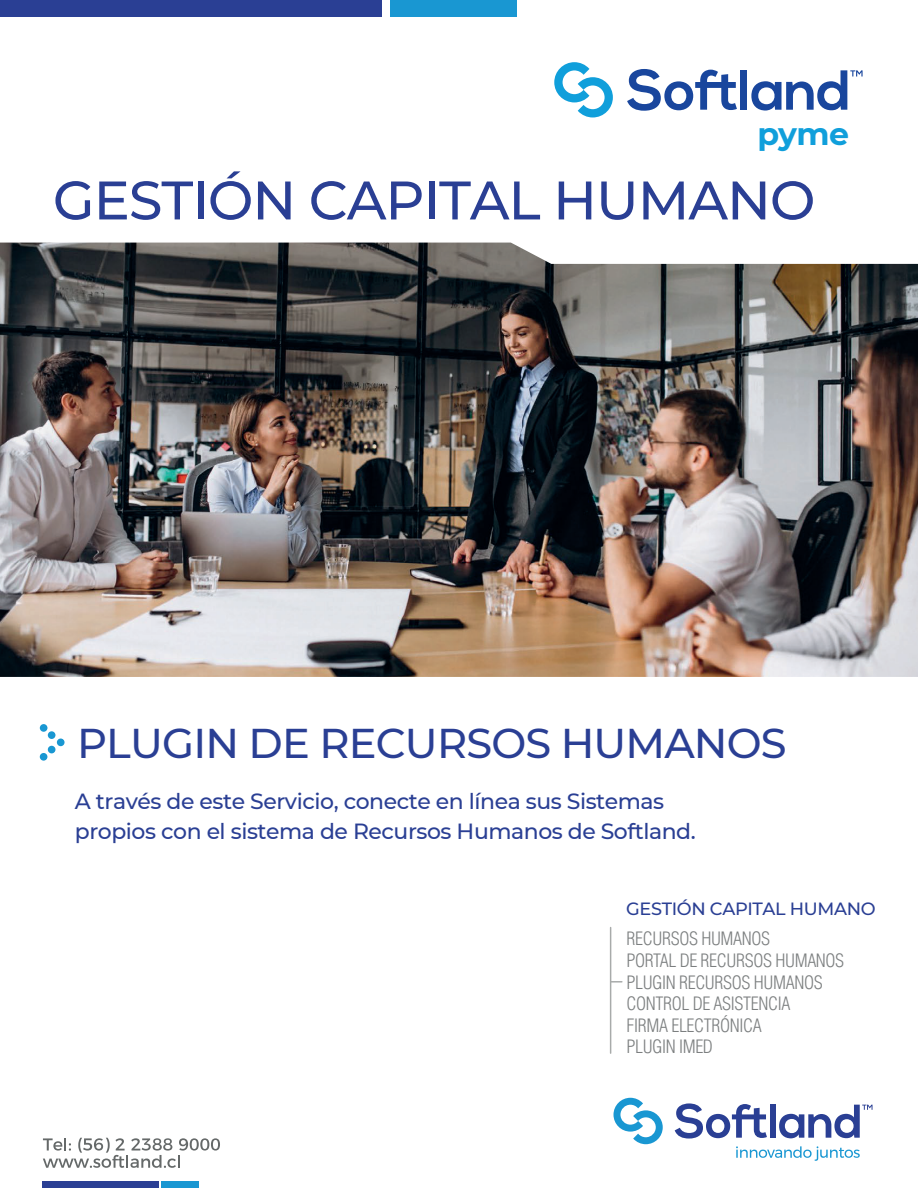
<style>
.page{position:relative;width:918px;height:1188px;background:#fff}
.page>*{position:absolute;margin:0;border:0;box-sizing:border-box;transform-origin:0 0}
.t1{font:500 54.15px "Montserrat";letter-spacing:-.02em;color:#2a3f94}
.t2{font:500 41.55px "Montserrat";letter-spacing:-.02em;color:#2a3f94}
.t3{font:700 31.65px "Montserrat";color:#109fdb}
.t4{font:500 21.9px/29.4px "Montserrat";letter-spacing:-.02em;color:#2a3f94}
.t5{font:300 condensed 18px/21.6px "Helvetica LT Std";letter-spacing:-.02em;color:#7c7f80}
.t6{font:500 17.7px "Montserrat";letter-spacing:-.02em;color:#2a3f94}
</style>
<div class="page">
<div style="left:43px;top:1181px;width:116px;height:7px;background:#2a3f94"></div>
<div style="left:162px;top:1181px;width:37px;height:7px;background:#1997d2"></div>
<img style="left:0;top:243px;width:918px;height:434px">
<div style="left:0;top:0;width:382px;height:17px;background:#2a3f94"></div>
<div style="left:390px;top:0;width:127px;height:17px;background:#1997d2"></div>
<div style="left:40px;top:724px;width:7px;height:8px;background:#1997d2;border-radius:50%"></div>
<div style="left:48px;top:731px;width:7px;height:8px;background:#1997d2;border-radius:50%"></div>
<div style="left:57px;top:739px;width:8px;height:7px;background:#1997d2;border-radius:50%"></div>
<div style="left:48px;top:746px;width:7px;height:7px;background:#1997d2;border-radius:50%"></div>
<div style="left:40px;top:753px;width:7px;height:8px;background:#1997d2;border-radius:50%"></div>
<svg style="left:43px;top:1138px;width:177px;height:30px"></svg>
<svg style="left:675px;top:1103px;width:92px;height:36px"></svg>
<div style="left:770px;top:1105px;width:6px;height:33px;background:#2a3f94"></div>
<svg style="left:779px;top:1105px;width:94px;height:33px"></svg>
<svg style="left:614px;top:1098px;width:49px;height:46px"></svg>
<svg style="left:736px;top:1146px;width:124px;height:15px"></svg>
<hr style="left:610px;top:928px;width:1px;height:125px;background:#a8abaa">
<svg style="left:611px;top:981px;width:11px;height:2px"></svg>
<svg style="left:627px;top:69px;width:110px;height:42px"></svg>
<div style="left:741px;top:70px;width:6px;height:40px;background:#19469d"></div>
<svg style="left:751px;top:70px;width:112px;height:41px"></svg>
<svg style="left:554px;top:62px;width:59px;height:55px"></svg>
<h3 class="t3" style="left:757px;top:111px;width:93px">pyme</h3>
<h1 class="t1" style="left:53px;top:162px;width:764px">GESTIÓN CAPITAL HUMANO</h1>
<h2 class="t2" style="left:77px;top:714px;width:711px">PLUGIN DE RECURSOS HUMANOS</h2>
<p class="t4" style="left:75px;top:786px;width:622px">A través de este Servicio, conecte en línea sus Sistemas propios con el sistema de Recursos Humanos de Softland.</p>
<p class="t6" style="left:626px;top:897px;width:251px">GESTIÓN CAPITAL HUMANO</p>
<p class="t5" style="left:627px;top:928px;width:219px">RECURSOS HUMANOS<br>PORTAL DE RECURSOS HUMANOS<br>PLUGIN RECURSOS HUMANOS<br>CONTROL DE ASISTENCIA<br>FIRMA ELECTRÓNICA<br>PLUGIN IMED</p>
</div>
